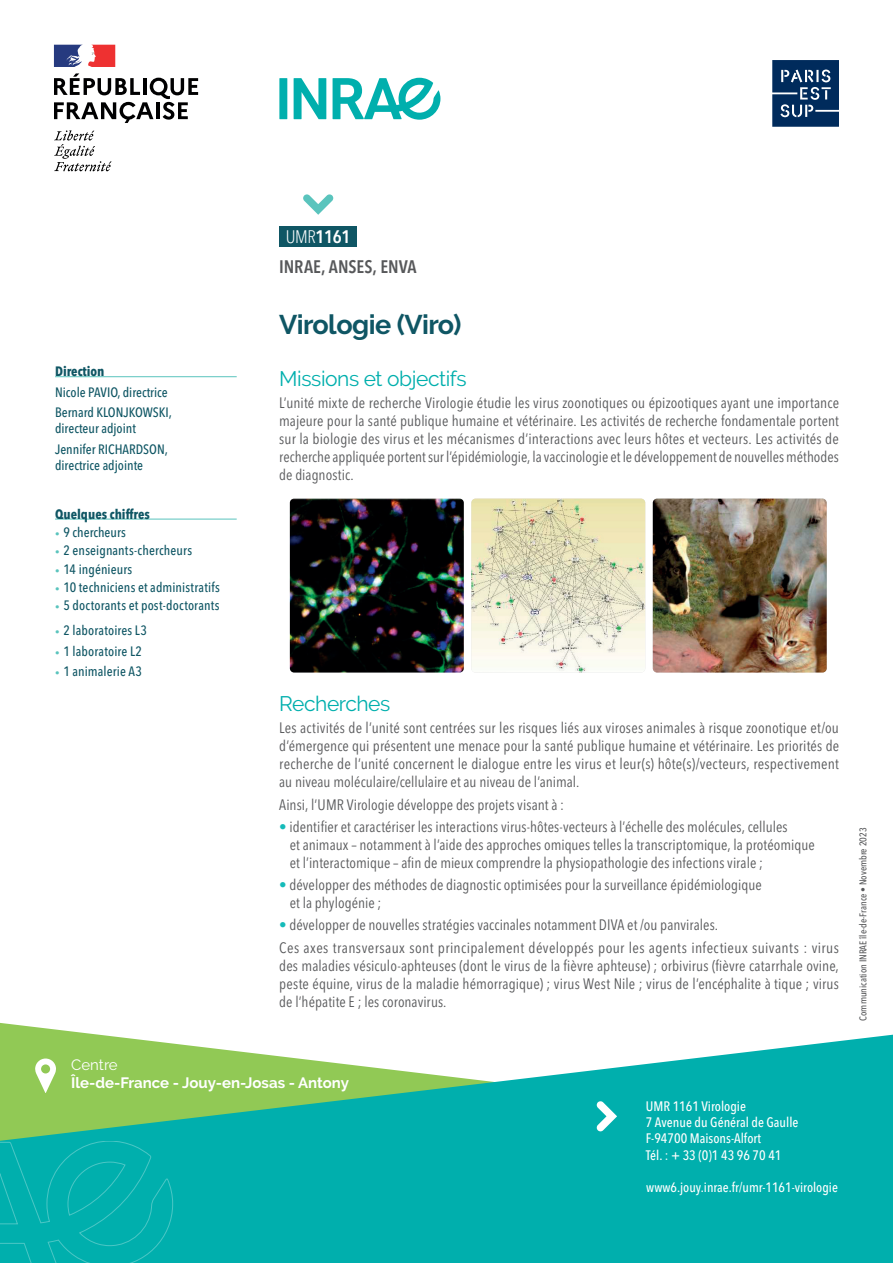
<style>
.page{position:relative;width:893px;height:1263px;background:#fff}
.page>*{position:absolute;margin:0;border:0;box-sizing:border-box;transform-origin:0 0}
.t1{font:700 27px "Raleway";letter-spacing:-.02em;color:#0f5664}
.t2{font:21px "Raleway";letter-spacing:-.02em;color:#00afad}
.t3{font:600 condensed 18px "Avenir Next LT Pro";letter-spacing:-.005em;color:#57585a}
.t4{font:600 condensed 18px "Avenir Next LT Pro";color:#fff}
.t5{font:condensed 15px/18px "Avenir Next LT Pro";letter-spacing:.005em;color:#57585a;text-align:justify}
.t6{font:700 15px "Raleway";color:#fff}
.t7{font:15px "Raleway";color:#fff}
.t8{font:500 condensed 13.65px/16.4px "Avenir Next LT Pro";color:#fff}
.t9{font:500 condensed 13.5px/20.4px "Avenir Next LT Pro";color:#0f5664}
.t10{font:500 condensed 13.5px "Avenir Next LT Pro";color:#fff}
.t11{font:700 condensed 13.5px "Avenir Next LT Pro";color:#0f5664}
.t12{font:500 condensed 9.75px "Avenir Next LT Pro";color:#57585a}
.s1{font-weight:300}
.s2{font-size:9px;color:#5ac4bd}
.s3{color:#15bbb9}
</style>
<div class="page">
<div style="left:279px;top:226px;width:78px;height:20px;background:#0f5664"></div>
<hr style="left:55px;top:376px;width:182px;height:1px;background:#5ac4bd">
<hr style="left:55px;top:519px;width:182px;height:1px;background:#5ac4bd">
<svg style="left:303px;top:194px;width:31px;height:21px"></svg>
<img style="left:290px;top:499px;width:174px;height:173px">
<img style="left:471px;top:499px;width:174px;height:173px">
<img style="left:653px;top:499px;width:174px;height:173px">
<svg style="left:0;top:1035px;width:893px;height:228px;background:#31bba7"></svg>
<svg style="left:596px;top:1101px;width:21px;height:30px"></svg>
<svg style="left:0;top:1141px;width:173px;height:122px;background:#03afae"></svg>
<svg style="left:54px;top:73px;width:144px;height:50px"></svg>
<svg style="left:54px;top:130px;width:58px;height:41px"></svg>
<svg style="left:54px;top:45px;width:61px;height:22px"></svg>
<div style="left:279px;top:78px;width:8px;height:41px;background:#00afad"></div>
<svg style="left:294px;top:78px;width:32px;height:41px"></svg>
<svg style="left:333px;top:78px;width:107px;height:42px"></svg>
<svg style="left:772px;top:60px;width:67px;height:67px;background:#244973"></svg>
<p class="t4" style="left:286px;top:226px;width:66px"><span class="s1">UMR</span>1161</p>
<p class="t11" style="left:55px;top:363px;width:51px">Direction</p>
<p class="t9" style="left:55px;top:382px;width:118px">Nicole PAVIO, directrice<br>Bernard KLONJKOWSKI,</p>
<p class="t9" style="left:55px;top:418px;width:114px">directeur adjoint<br>Jennifer RICHARDSON,</p>
<p class="t9" style="left:55px;top:455px;width:90px">directrice adjointe</p>
<p class="t11" style="left:55px;top:506px;width:96px">Quelques chiffres</p>
<p class="t9" style="left:55px;top:522px;width:73px"><span class="s2">•</span> 9 chercheurs</p>
<p class="t9" style="left:55px;top:540px;width:139px"><span class="s2">•</span> 2 enseignants-chercheurs</p>
<p class="t9" style="left:55px;top:559px;width:79px"><span class="s2">•</span> 14 ingénieurs</p>
<p class="t9" style="left:55px;top:577px;width:166px"><span class="s2">•</span> 10 techniciens et administratifs</p>
<p class="t9" style="left:55px;top:595px;width:166px"><span class="s2">•</span> 5 doctorants et post-doctorants</p>
<p class="t9" style="left:55px;top:620px;width:93px"><span class="s2">•</span> 2 laboratoires L3</p>
<p class="t9" style="left:55px;top:640px;width:88px"><span class="s2">•</span> 1 laboratoire L2</p>
<p class="t9" style="left:55px;top:661px;width:88px"><span class="s2">•</span> 1 animalerie A3</p>
<p class="t3" style="left:279px;top:256px;width:139px">INRAE, ANSES, ENVA</p>
<h1 class="t1" style="left:279px;top:309px;width:184px">Virologie (Viro)</h1>
<h2 class="t2" style="left:279px;top:366px;width:189px">Missions et objectifs</h2>
<p class="t5" style="left:279px;top:394px;width:561px">L’unité mixte de recherche Virologie étudie les virus zoonotiques ou épizootiques ayant une importance majeure pour la santé publique humaine et vétérinaire. Les activités de recherche fondamentale portent sur la biologie des virus et les mécanismes d’interactions avec leurs hôtes et vecteurs. Les activités de recherche appliquée portent sur l’épidémiologie, la vaccinologie et le développement de nouvelles méthodes de diagnostic.</p>
<h2 class="t2" style="left:279px;top:692px;width:113px">Recherches</h2>
<p class="t5" style="left:279px;top:719px;width:561px">Les activités de l’unité sont centrées sur les risques liés aux viroses animales à risque zoonotique et/ou d’émergence qui présentent une menace pour la santé publique humaine et vétérinaire. Les priorités de recherche de l’unité concernent le dialogue entre les virus et leur(s) hôte(s)/vecteurs, respectivement au niveau moléculaire/cellulaire et au niveau de l’animal.</p>
<p class="t5" style="left:279px;top:795px;width:286px">Ainsi, l’UMR Virologie développe des projets visant à :</p>
<p class="t5" style="left:290px;top:818px;width:527px;text-align:left;text-indent:-10px"><span class="s3">•</span> identifier et caractériser les interactions virus-hôtes-vecteurs à l’échelle des molécules, cellules<br>et animaux – notamment à l’aide des approches omiques telles la transcriptomique, la protéomique et l’interactomique – afin de mieux comprendre la physiopathologie des infections virale ;</p>
<p class="t5" style="left:290px;top:876px;width:473px;text-indent:-10px"><span class="s3">•</span> développer des méthodes de diagnostic optimisées pour la surveillance épidémiologique et la phylogénie ;</p>
<p class="t5" style="left:279px;top:914px;width:561px;line-height:22.4px"><span class="s3">•</span> développer de nouvelles stratégies vaccinales notamment DIVA et /ou panvirales.<br>Ces axes transversaux sont principalement développés pour les agents infectieux suivants : virus</p>
<p class="t5" style="left:279px;top:956px;width:561px">des maladies vésiculo-aphteuses (dont le virus de la fièvre aphteuse) ; orbivirus (fièvre catarrhale ovine, peste équine, virus de la maladie hémorragique) ; virus West Nile ; virus de l’encéphalite à tique ; virus de l’hépatite E ; les coronavirus.</p>
<p class="t7" style="left:71px;top:1056px;width:48px">Centre</p>
<p class="t6" style="left:71px;top:1074px;width:279px">Île-de-France - Jouy-en-Josas - Antony</p>
<p class="t8" style="left:646px;top:1097px;width:154px">UMR 1161 Virologie<br>7 Avenue du Général de Gaulle<br>F-94700 Maisons-Alfort<br>Tél. : + 33 (0)1 43 96 70 41</p>
<p class="t10" style="left:646px;top:1179px;width:193px">www6.jouy.inrae.fr/umr-1161-virologie</p>
<p class="t12" style="left:857px;top:1020px;width:194px;rotate:-90deg">Communication INRAE île-de-France • Novembre 2023</p>
</div>
